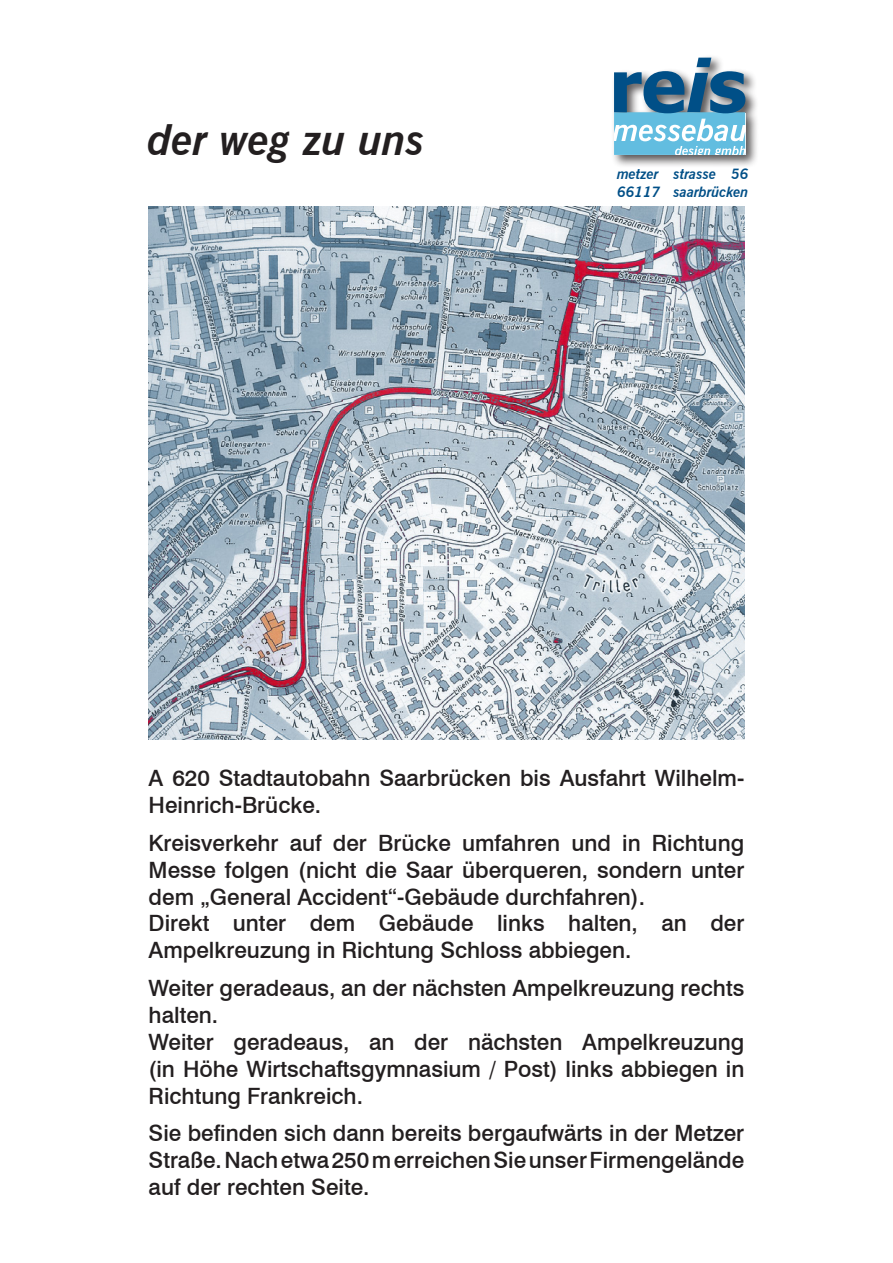
<style>
.page{position:relative;width:893px;height:1263px;background:#fff}
.page>*{position:absolute;margin:0;border:0;box-sizing:border-box;transform-origin:0 0}
.t1{font:italic 700 42.9px "News Gothic BT";color:#231f20}
.Textkörper{font:500 22.5px/27px "Swiss 721 BT";color:#231f20}
.t2{font:italic 700 14.4px "News Gothic BT";color:#004f87}
</style>
<div class="page">
<img style="left:148px;top:206px;width:597px;height:533px">
<div style="left:611px;top:54px;width:147px;height:114px;background:#231f20;opacity:.75"></div>
<svg style="left:614px;top:58px;width:131px;height:97px"></svg>
<p class="t1" style="left:148px;top:114px;width:278px">der weg zu uns</p>
<p class="t2" style="left:617px;top:165px;width:133px">metzer strasse 56</p>
<p class="t2" style="left:617px;top:183px;width:133px">66117 saarbrücken</p>
<p class="Textkörper" style="left:149px;top:765px;width:597px">A 620 Stadtautobahn Saarbrücken bis Ausfahrt Wilhelm-<br>Heinrich-Brücke.</p>
<p class="Textkörper" style="left:149px;top:829px;width:597px;text-align:justify">Kreisverkehr auf der Brücke umfahren und in Richtung Messe folgen (nicht die Saar überqueren, sondern unter dem „General Accident“-Gebäude durchfahren).</p>
<p class="Textkörper" style="left:149px;top:910px;width:597px">Direkt unter dem Gebäude links halten, an der<br>Ampelkreuzung in Richtung Schloss abbiegen.</p>
<p class="Textkörper" style="left:149px;top:974px;width:597px">Weiter geradeaus, an der nächsten Ampelkreuzung rechts halten.</p>
<p class="Textkörper" style="left:149px;top:1028px;width:597px;text-align:justify">Weiter geradeaus, an der nächsten Ampelkreuzung (in Höhe Wirtschaftsgymnasium / Post) links abbiegen in Richtung Frankreich.</p>
<p class="Textkörper" style="left:149px;top:1119px;width:597px;text-align:justify">Sie befinden sich dann bereits bergaufwärts in der Metzer Straße. Nach etwa 250 m erreichen Sie unser Firmengelände auf der rechten Seite.</p>
</div>
